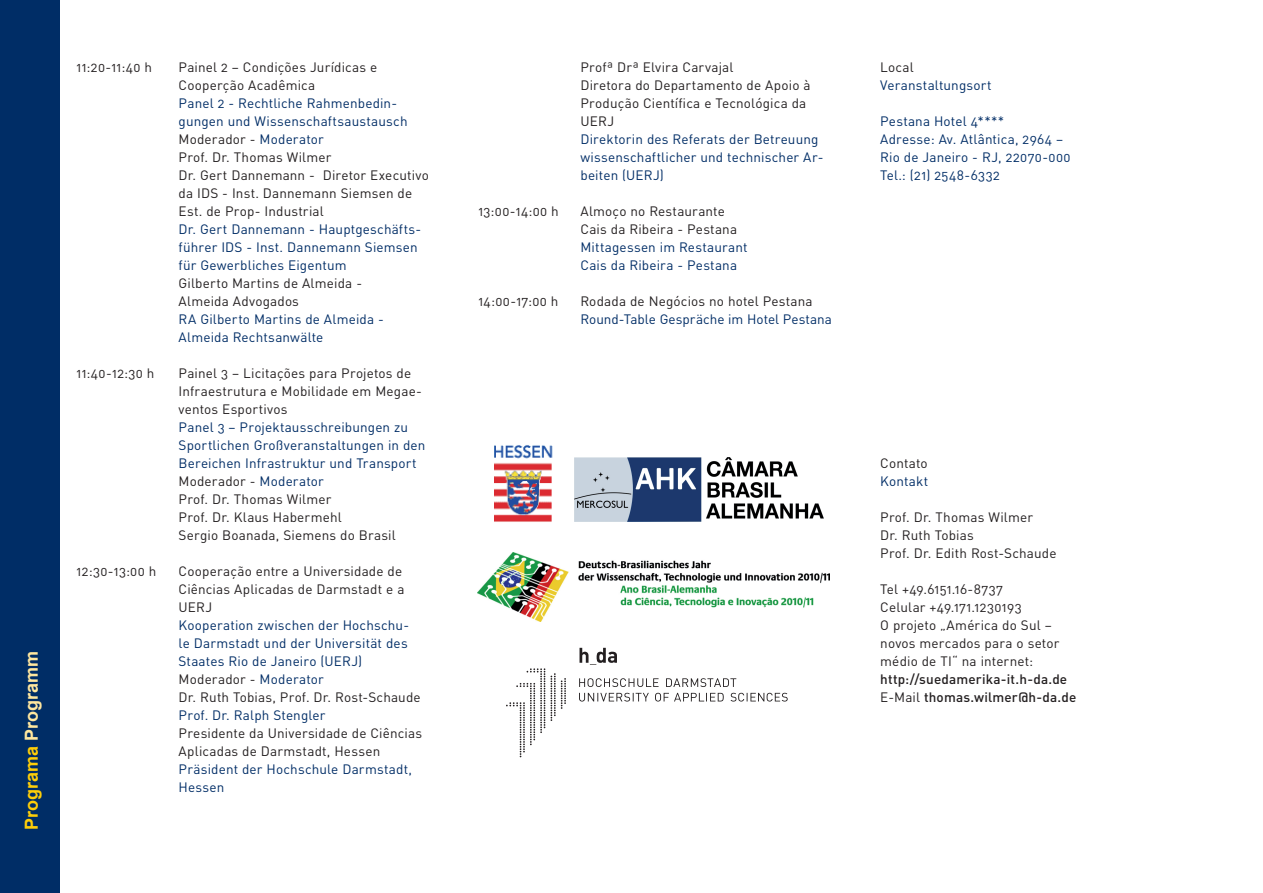
<style>
.page{position:relative;width:1263px;height:893px;background:#fff}
.page>*{position:absolute;margin:0;border:0;box-sizing:border-box;transform-origin:0 0}
.t1{font:700 18px "Arial";color:#fece08}
.t2{font:13.5px/18px "DINOT";letter-spacing:.01em;color:#231f20}
.t3{font:13.5px/18px "DINOT";letter-spacing:.01em;color:#002d66}
.t4{font:500 13.5px/18px "DINOT";letter-spacing:.01em;color:#231f20}
.s1{color:#ffe79f}
.s2{color:#002d66}
.s3{color:#231f20}
.s4{font-weight:400}
</style>
<div class="page">
<div style="left:0;top:0;width:60px;height:893px;background:#002d66"></div>
<img style="left:494px;top:445px;width:59px;height:77px">
<img style="left:477px;top:552px;width:353px;height:70px">
<svg style="left:506px;top:668px;width:60px;height:89px"></svg>
<svg style="left:579px;top:648px;width:38px;height:17px"></svg>
<svg style="left:579px;top:678px;width:157px;height:9px"></svg>
<svg style="left:579px;top:693px;width:209px;height:8px"></svg>
<img style="left:574px;top:458px;width:249px;height:63px">
<h1 class="t1" style="left:20px;top:830px;width:181px;rotate:-90deg">Programa <span class="s1">Programm</span></h1>
<p class="t2" style="left:77px;top:58px;width:77px">11:20-11:40 h</p>
<p class="t2" style="left:179px;top:58px;width:200px">Painel 2 – Condições Jurídicas e<br>Cooperção Acadêmica</p>
<p class="t2" style="left:179px;top:94px;width:252px"><span class="s2">Panel 2 - Rechtliche Rahmenbedin&shy;gungen und Wissenschaftsaustausch<br></span>Moderador - <span class="s2">Moderator<br></span>Prof. Dr. Thomas Wilmer<br>Dr. Gert Dannemann - Diretor Executivo da IDS - Inst. Dannemann Siemsen de<br>Est. de Prop- Industrial</p>
<p class="t3" style="left:179px;top:220px;width:244px">Dr. Gert Dannemann - Hauptgeschäfts&shy;führer IDS - Inst. Dannemann Siemsen für Gewerbliches Eigentum</p>
<p class="t2" style="left:179px;top:274px;width:185px">Gilberto Martins de Almeida -<br>Almeida Advogados</p>
<p class="t3" style="left:179px;top:310px;width:207px">RA Gilberto Martins de Almeida -<br>Almeida Rechtsanwälte</p>
<p class="t2" style="left:77px;top:364px;width:79px">11:40-12:30 h</p>
<p class="t2" style="left:179px;top:364px;width:245px">Painel 3 – Licitações para Projetos de<br>Infraestrutura e Mobilidade em Megae&shy;ventos Esportivos</p>
<p class="t3" style="left:179px;top:417px;width:248px">Panel 3 – Projektausschreibungen zu<br>Sportlichen Großveranstaltungen in den<br>Bereichen Infrastruktur und Transport<br><span class="s3">Moderador -</span> Moderator<br><span class="s3">Prof. Dr. Thomas Wilmer<br>Prof. Dr. Klaus Habermehl<br>Sergio Boanada, Siemens do Brasil</span></p>
<p class="t2" style="left:77px;top:561px;width:81px">12:30-13:00 h</p>
<p class="t2" style="left:179px;top:561px;width:227px">Cooperação entre a Universidade de<br>Ciências Aplicadas de Darmstadt e a<br>UERJ</p>
<p class="t3" style="left:179px;top:615px;width:244px">Kooperation zwischen der Hochschu&shy;le Darmstadt und der Universität des Staates Rio de Janeiro (UERJ)<br><span class="s3">Moderador -</span> Moderator<br><span class="s3">Dr. Ruth Tobias, Prof. Dr. Rost-Schaude</span></p>
<p class="t3" style="left:179px;top:705px;width:149px">Prof. Dr. Ralph Stengler</p>
<p class="t2" style="left:179px;top:723px;width:245px">Presidente da Universidade de Ciências<br>Aplicadas de Darmstadt, Hessen</p>
<p class="t3" style="left:179px;top:759px;width:235px">Präsident der Hochschule Darmstadt,<br>Hessen</p>
<p class="t2" style="left:580px;top:57px;width:232px">Profª Drª Elvira Carvajal<br>Diretora do Departamento de Apoio à<br>Produção Científica e Tecnológica da<br>UERJ</p>
<p class="t3" style="left:580px;top:129px;width:245px">Direktorin des Referats der Betreuung wissenschaftlicher und technischer Ar&shy;beiten (UERJ)</p>
<p class="t2" style="left:478px;top:201px;width:82px">13:00-14:00 h</p>
<p class="t2" style="left:580px;top:201px;width:158px">Almoço no Restaurante<br>Cais da Ribeira - Pestana</p>
<p class="t3" style="left:580px;top:237px;width:169px">Mittagessen im Restaurant<br>Cais da Ribeira - Pestana</p>
<p class="t2" style="left:478px;top:291px;width:82px">14:00-17:00 h</p>
<p class="t2" style="left:580px;top:291px;width:234px">Rodada de Negócios no hotel Pestana</p>
<p class="t3" style="left:580px;top:309px;width:253px">Round-Table Gespräche im Hotel Pestana</p>
<p class="t2" style="left:880px;top:58px;width:35px">Local</p>
<p class="t3" style="left:880px;top:76px;width:113px">Veranstaltungsort</p>
<p class="t3" style="left:880px;top:112px;width:192px">Pestana Hotel 4****<br>Adresse: Av. Atlântica, 2964 –<br>Rio de Janeiro - RJ, 22070-000<br>Tel.: (21) 2548-6332</p>
<p class="t2" style="left:880px;top:454px;width:49px">Contato</p>
<p class="t3" style="left:880px;top:472px;width:49px">Kontakt</p>
<p class="t2" style="left:880px;top:508px;width:178px">Prof. Dr. Thomas Wilmer<br>Dr. Ruth Tobias<br>Prof. Dr. Edith Rost-Schaude</p>
<p class="t2" style="left:880px;top:580px;width:181px">Tel +49.6151.16-8737<br>Celular +49.171.1230193<br>O projeto „América do Sul – novos mercados para o setor médio de TI“ na internet:</p>
<p class="t4" style="left:880px;top:670px;width:198px">http://suedamerika-it.h-da.de<br><span class="s4">E-Mail</span> thomas.wilmer@h-da.de</p>
</div>
